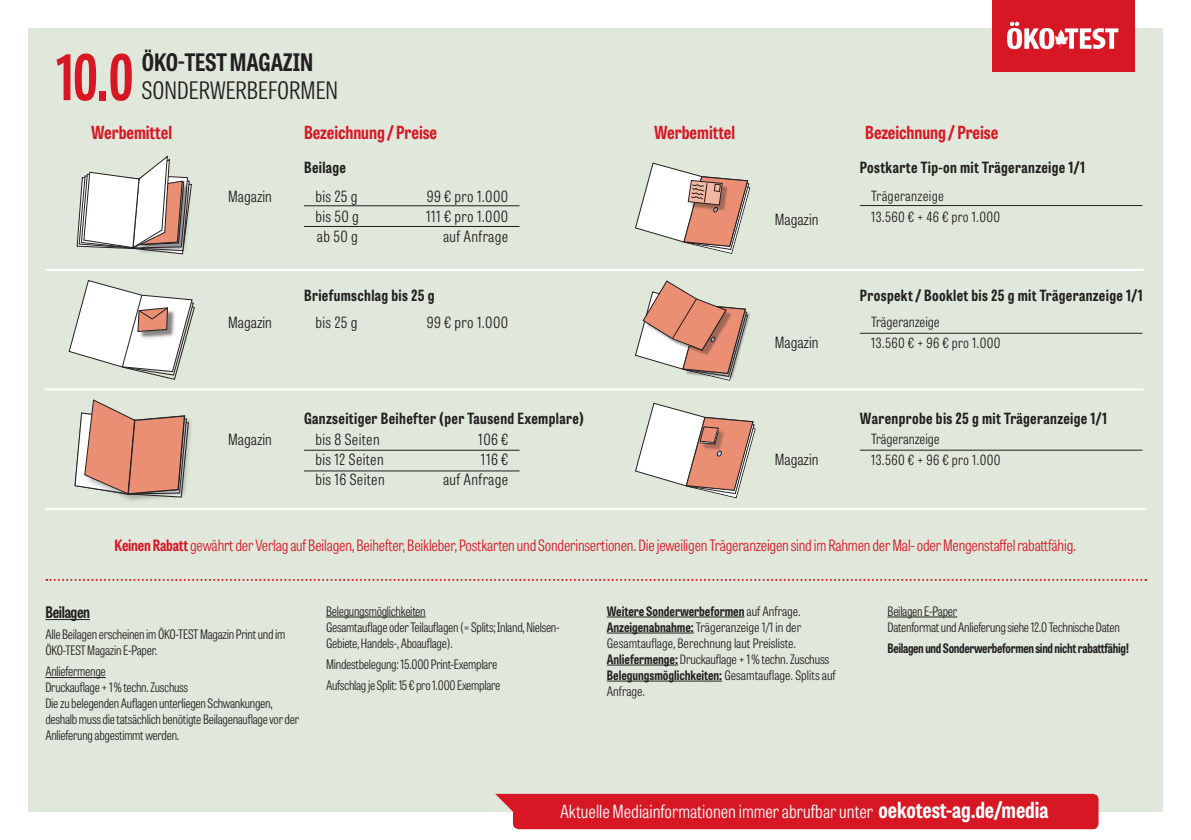
<style>
.page{position:relative;width:1191px;height:840px;background:#fff}
.page>*{position:absolute;margin:0;border:0;box-sizing:border-box;transform-origin:0 0}
.t1{font:700 62.4px "Tablet Gothic Compressed";color:#d71824}
.t2{font:300 24px "Tablet Gothic Condensed";color:#231f20}
.t3{font:700 24px "Tablet Gothic Condensed";color:#231f20}
.t4{font:300 18px "Tablet Gothic Condensed";color:#fff}
.t5{font:700 18px "Tablet Gothic Condensed";color:#d71824}
.t6{font:700 16px "Tablet Gothic Condensed";letter-spacing:-.02em;color:#231f20}
.t7{font:300 15.6px "Tablet Gothic Condensed";letter-spacing:-.01em;color:#d71824}
.t8{font:700 15.4px "Tablet Gothic Condensed";letter-spacing:.025em;color:#231f20}
.t9{font:300 15.4px "Tablet Gothic Condensed";letter-spacing:.02em;color:#231f20}
.t10{font:300 15.4px "Tablet Gothic Condensed";color:#231f20}
.t11{font:300 14px/21px "Tablet Gothic Condensed";color:#231f20}
.t12{font:300 14px/21px "Tablet Gothic Condensed";letter-spacing:.025em;color:#231f20}
.t13{font:300 13px/16px "Tablet Gothic Condensed";letter-spacing:-.02em;color:#231f20}
.t14{font:300 13px/16px "Tablet Gothic Condensed";color:#231f20}
.t15{font:700 13px "Tablet Gothic Condensed";letter-spacing:-.02em;color:#231f20}
.s1{font-weight:700}
.s2{font-weight:700;font-size:22px}
</style>
<div class="page">
<div style="left:28px;top:28px;width:1134px;height:783px;background:#e0e8dc"></div>
<div style="left:992px;top:0;width:142px;height:71px;background:#d71824"></div>
<svg style="left:1007px;top:22px;width:111px;height:27px"></svg>
<hr style="left:45px;top:618px;width:45px;height:1px;background:#231f20">
<hr style="left:45px;top:676px;width:61px;height:1px;background:#231f20">
<hr style="left:326px;top:616px;width:100px;height:1px;background:#231f20">
<hr style="left:607px;top:616px;width:137px;height:1px;background:#231f20">
<hr style="left:607px;top:632px;width:87px;height:1px;background:#231f20">
<hr style="left:607px;top:664px;width:71px;height:1px;background:#231f20">
<hr style="left:607px;top:680px;width:115px;height:1px;background:#231f20">
<hr style="left:45px;top:508px;width:1100px;height:1px;background:#fff">
<hr style="left:304px;top:205px;width:215px;height:1px;background:#231f20">
<hr style="left:304px;top:449px;width:215px;height:1px;background:#231f20">
<hr style="left:304px;top:226px;width:215px;height:1px;background:#231f20">
<hr style="left:304px;top:470px;width:215px;height:1px;background:#231f20">
<svg style="left:68px;top:280px;width:127px;height:100px"></svg>
<svg style="left:76px;top:155px;width:116px;height:99px"></svg>
<svg style="left:46px;top:578px;width:1100px;height:2px"></svg>
<div style="left:495px;top:793px;width:603px;height:35px;background:#d71824"></div>
<div style="left:129px;top:416px;width:64px;height:86px;background:#231f20;opacity:.3"></div>
<svg style="left:74px;top:399px;width:115px;height:98px"></svg>
<hr style="left:887px;top:616px;width:70px;height:1px;background:#231f20">
<hr style="left:46px;top:269px;width:1097px;height:1px;background:#fff">
<hr style="left:45px;top:388px;width:1098px;height:2px;background:#fff">
<svg style="left:635px;top:402px;width:121px;height:96px"></svg>
<div style="left:685px;top:309px;width:66px;height:70px;background:#231f20;opacity:.35"></div>
<svg style="left:635px;top:280px;width:113px;height:101px"></svg>
<svg style="left:635px;top:162px;width:115px;height:92px"></svg>
<hr style="left:860px;top:205px;width:282px;height:1px;background:#231f20">
<hr style="left:860px;top:333px;width:282px;height:1px;background:#231f20">
<hr style="left:860px;top:449px;width:282px;height:1px;background:#231f20">
<h2 class="t3" style="left:142px;top:46px;width:173px">ÖKO-TEST MAGAZIN</h2>
<h2 class="t2" style="left:142px;top:74px;width:198px">SONDERWERBEFORMEN</h2>
<h3 class="t5" style="left:91px;top:120px;width:82px">Werbemittel</h3>
<h3 class="t5" style="left:304px;top:120px;width:135px">Bezeichnung / Preise</h3>
<h3 class="t5" style="left:654px;top:120px;width:82px">Werbemittel</h3>
<h3 class="t5" style="left:865px;top:120px;width:135px">Bezeichnung / Preise</h3>
<h1 class="t1" style="left:56px;top:34px;width:79px">10.0</h1>
<p class="t8" style="left:304px;top:157px;width:44px">Beilage</p>
<p class="t8" style="left:860px;top:157px;width:227px">Postkarte Tip-on mit Trägeranzeige 1/1</p>
<p class="t10" style="left:228px;top:185px;width:45px">Magazin</p>
<p class="t9" style="left:315px;top:185px;width:44px">bis 25 g</p>
<p class="t9" style="left:427px;top:185px;width:83px">99 € pro 1.000</p>
<p class="t9" style="left:315px;top:205px;width:45px">bis 50 g</p>
<p class="t9" style="left:426px;top:205px;width:84px">111 € pro 1.000</p>
<p class="t9" style="left:317px;top:225px;width:42px">ab 50 g</p>
<p class="t9" style="left:443px;top:225px;width:67px">auf Anfrage</p>
<p class="t10" style="left:775px;top:209px;width:45px">Magazin</p>
<p class="t12" style="left:871px;top:184px;width:130px">Trägeranzeige<br>13.560 € + 46 € pro 1.000</p>
<p class="t8" style="left:304px;top:285px;width:132px">Briefumschlag bis 25 g</p>
<p class="t8" style="left:860px;top:285px;width:284px">Prospekt / Booklet bis 25 g mit Trägeranzeige 1/1</p>
<p class="t10" style="left:228px;top:312px;width:45px">Magazin</p>
<p class="t9" style="left:315px;top:312px;width:44px">bis 25 g</p>
<p class="t9" style="left:427px;top:312px;width:83px">99 € pro 1.000</p>
<p class="t10" style="left:775px;top:331px;width:45px">Magazin</p>
<p class="t11" style="left:871px;top:310px;width:131px">Trägeranzeige<br>13.560 € + 96 € pro 1.000</p>
<p class="t8" style="left:304px;top:407px;width:281px">Ganzseitiger Beihefter (per Tausend Exemplare)</p>
<p class="t8" style="left:860px;top:407px;width:249px">Warenprobe bis 25 g mit Trägeranzeige 1/1</p>
<p class="t10" style="left:228px;top:429px;width:45px">Magazin</p>
<p class="t9" style="left:315px;top:429px;width:66px">bis 8 Seiten</p>
<p class="t9" style="left:478px;top:429px;width:31px">106 €</p>
<p class="t9" style="left:315px;top:449px;width:70px">bis 12 Seiten</p>
<p class="t9" style="left:481px;top:449px;width:29px">116 €</p>
<p class="t9" style="left:315px;top:469px;width:71px">bis 16 Seiten</p>
<p class="t9" style="left:443px;top:469px;width:67px">auf Anfrage</p>
<p class="t10" style="left:775px;top:449px;width:45px">Magazin</p>
<p class="t11" style="left:871px;top:428px;width:131px">Trägeranzeige<br>13.560 € + 96 € pro 1.000</p>
<p class="t7" style="left:115px;top:534px;width:963px"><span class="s1">Keinen Rabatt</span> gewährt der Verlag auf Beilagen, Beihefter, Beikleber, Postkarten und Sonderinsertionen. Die jeweiligen Trägeranzeigen sind im Rahmen der Mal- oder Mengenstaffel rabattfähig.</p>
<p class="t6" style="left:45px;top:600px;width:46px">Beilagen</p>
<p class="t13" style="left:45px;top:625px;width:241px">Alle Beilagen erscheinen im ÖKO-TEST Magazin Print und im<br>ÖKO-TEST Magazin E-Paper.</p>
<p class="t13" style="left:45px;top:662px;width:255px">Anliefermenge<br>Druckauflage + 1 % techn. Zuschuss<br>Die zu belegenden Auflagen unterliegen Schwankungen, deshalb muss die tatsächlich benötigte Beilagenauflage vor der Anlieferung abgestimmt werden.</p>
<p class="t13" style="left:326px;top:602px;width:235px">Belegungsmöglichkeiten<br>Gesamtauflage oder Teilauflagen (= Splits; Inland, Nielsen-<br>Gebiete, Handels-, Aboauflage).</p>
<p class="t13" style="left:326px;top:652px;width:176px;line-height:21px">Mindestbelegung: 15.000 Print-Exemplare<br>Aufschlag je Split: 15 € pro 1.000 Exemplare</p>
<p class="t14" style="left:607px;top:602px;width:230px"><span class="s1">Weitere Sonderwerbeformen</span> auf Anfrage.<br><span class="s1">Anzeigenabnahme:</span> Trägeranzeige 1/1 in der Gesamtauflage, Berechnung laut Preisliste.<br><span class="s1">Anliefermenge:</span> Druckauflage + 1 % techn. Zuschuss <span class="s1">Belegungsmöglichkeiten:</span> Gesamtauflage. Splits auf Anfrage.</p>
<p class="t13" style="left:887px;top:602px;width:234px">Beilagen E-Paper<br>Datenformat und Anlieferung siehe 12.0 Technische Daten</p>
<p class="t15" style="left:887px;top:638px;width:243px">Beilagen und Sonderwerbeformen sind nicht rabattfähig!</p>
<h3 class="t4" style="left:560px;top:799px;width:490px">Aktuelle Mediainformationen immer abrufbar unter <span class="s2">oekotest-ag.de/media</span></h3>
</div>
